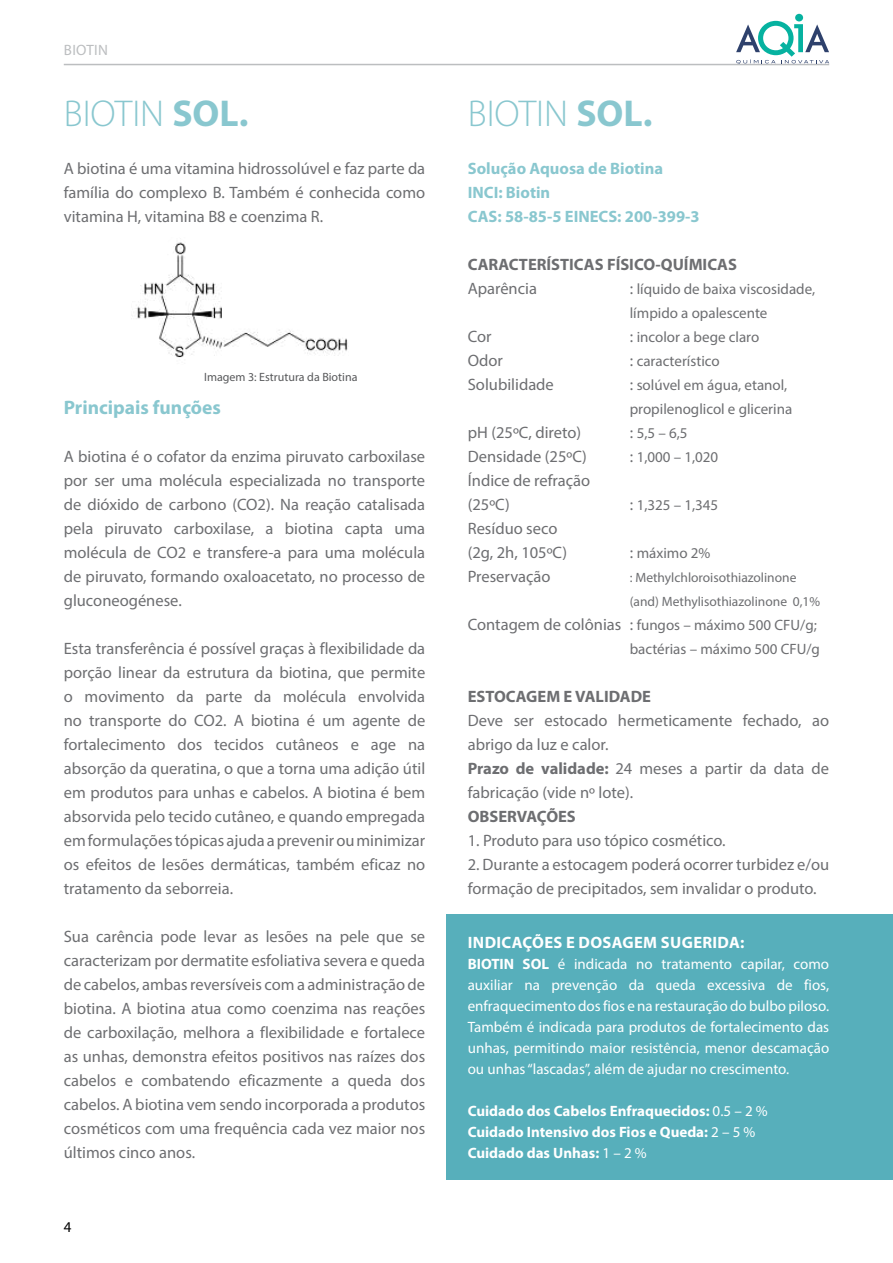
<style>
.page{position:relative;width:893px;height:1263px;background:#fff}
.page>*{position:absolute;margin:0;border:0;box-sizing:border-box;transform-origin:0 0}
.t1{font:300 37.5px "Myriad Pro";color:#89c7cf}
.t2{font:700 19.5px "Myriad Pro";color:#89c7cf}
.t3{font:16.5px/24px "Myriad Pro";color:#6d6e71;text-align:justify}
.t4{font:700 16.5px/24px "Myriad Pro";color:#89c7cf}
.t5{font:700 16.5px "Myriad Pro";color:#6d6e71}
.t6{font:700 16.5px "Myriad Pro";letter-spacing:.02em;color:#fff}
.t7{font:15px/21px "Myriad Pro";color:#fff;text-align:justify}
.t8{font:15px/24px "Myriad Pro";color:#6d6e71}
.t9{font:700 15px/21px "Myriad Pro";color:#fff}
.t10{font:15px "Myriad Pro";letter-spacing:.02em;color:#bcbec0}
.t11{font:15px "Myriad Pro";color:#000}
.t12{font:13.5px/24px "Myriad Pro";color:#6d6e71}
.t13{font:12px "Myriad Pro";color:#58595b}
.s1{font-weight:700}
.s2{font-weight:700;font-size:19.5px;color:#fff}
.s3{font-size:16.5px}
.s4{font-weight:400}
</style>
<div class="page">
<hr style="left:64px;top:64px;width:765px;height:1px;background:#bcbec0">
<div style="left:446px;top:914px;width:447px;height:265px;background:#57afbb"></div>
<img style="left:136px;top:242px;width:212px;height:116px">
<div style="left:795px;top:14px;width:8px;height:7px;background:#06b2a0;border-radius:50%"></div>
<svg style="left:736px;top:21px;width:93px;height:43px"></svg>
<p class="t10" style="left:64px;top:40px;width:46px">BIOTIN</p>
<h1 class="t1" style="left:64px;top:91px;width:186px">BIOTIN <span class="s1">SOL.</span></h1>
<p class="t3" style="left:64px;top:156px;width:363px">A biotina é uma vitamina hidrossolúvel e faz parte da família do complexo B. Também é conhecida como vitamina H, vitamina B8 e coenzima R.</p>
<p class="t13" style="left:204px;top:370px;width:155px">Imagem 3: Estrutura da Biotina</p>
<p class="t2" style="left:64px;top:396px;width:159px">Principais funções</p>
<p class="t3" style="left:64px;top:444px;width:363px">A biotina é o cofator da enzima piruvato carboxilase por ser uma molécula especializada no transporte de dióxido de carbono (CO2). Na reação catalisada pela piruvato carboxilase, a biotina capta uma molécula de CO2 e transfere-a para uma molécula de piruvato, formando oxaloacetato, no processo de gluconeogénese.</p>
<p class="t3" style="left:64px;top:636px;width:363px">Esta transferência é possível graças à flexibilidade da porção linear da estrutura da biotina, que permite o movimento da parte da molécula envolvida no transporte do CO2. A biotina é um agente de fortalecimento dos tecidos cutâneos e age na absorção da queratina, o que a torna uma adição útil em produtos para unhas e cabelos. A biotina é bem absorvida pelo tecido cutâneo, e quando empregada em formulações tópicas ajuda a prevenir ou minimizar os efeitos de lesões dermáticas, também eficaz no tratamento da seborreia.</p>
<p class="t3" style="left:64px;top:924px;width:363px">Sua carência pode levar as lesões na pele que se caracterizam por dermatite esfoliativa severa e queda de cabelos, ambas reversíveis com a administração de biotina. A biotina atua como coenzima nas reações de carboxilação, melhora a flexibilidade e fortalece as unhas, demonstra efeitos positivos nas raízes dos cabelos e combatendo eficazmente a queda dos cabelos. A biotina vem sendo incorporada a produtos cosméticos com uma frequência cada vez maior nos últimos cinco anos.<span class="s2">a</span></p>
<p class="t11" style="left:64px;top:1217px;width:9px">4</p>
<h1 class="t1" style="left:468px;top:91px;width:186px">BIOTIN <span class="s1">SOL.</span></h1>
<p class="t4" style="left:468px;top:157px;width:233px">Solução Aquosa de Biotina<br>INCI: Biotin<br>CAS: 58-85-5 EINECS: 200-399-3</p>
<p class="t5" style="left:468px;top:255px;width:271px">CARACTERÍSTICAS FÍSICO-QUÍMICAS</p>
<p class="t3" style="left:468px;top:276px;width:71px">Aparência</p>
<p class="t8" style="left:630px;top:277px;width:187px"><span class="s3">:</span> líquido de baixa viscosidade, límpido a opalescente</p>
<p class="t3" style="left:468px;top:324px;width:25px">Cor</p>
<p class="t8" style="left:630px;top:325px;width:131px"><span class="s3">:</span> incolor a bege claro</p>
<p class="t3" style="left:468px;top:348px;width:37px">Odor</p>
<p class="t8" style="left:630px;top:349px;width:91px"><span class="s3">:</span> característico</p>
<p class="t3" style="left:468px;top:372px;width:88px">Solubilidade</p>
<p class="t8" style="left:630px;top:373px;width:164px"><span class="s3">:</span> solúvel em água, etanol, propilenoglicol e glicerina</p>
<p class="t3" style="left:468px;top:420px;width:115px">pH (25ºC, direto)</p>
<p class="t8" style="left:630px;top:421px;width:59px"><span class="s3">:</span> 5,5 – 6,5</p>
<p class="t3" style="left:468px;top:444px;width:121px">Densidade (25ºC)</p>
<p class="t8" style="left:630px;top:445px;width:90px"><span class="s3">:</span> 1,000 – 1,020</p>
<p class="t3" style="left:468px;top:468px;width:124px">Índice de refração (25ºC)</p>
<p class="t8" style="left:630px;top:493px;width:90px"><span class="s3">:</span> 1,325 – 1,345</p>
<p class="t3" style="left:468px;top:516px;width:101px">Resíduo seco (2g, 2h, 105ºC)</p>
<p class="t8" style="left:630px;top:541px;width:82px"><span class="s3">:</span> máximo 2%</p>
<p class="t3" style="left:468px;top:564px;width:84px">Preservação</p>
<p class="t12" style="left:630px;top:565px;width:192px">: Methylchloroisothiazolinone (and) Methylisothiazolinone 0,1%</p>
<p class="t8" style="left:468px;top:613px;width:354px;text-align:right"><span class="s3">Contagem de colônias :</span> fungos – máximo 500 CFU/g; bactérias – máximo 500 CFU/g</p>
<p class="t5" style="left:468px;top:687px;width:185px">ESTOCAGEM E VALIDADE</p>
<p class="t3" style="left:468px;top:708px;width:363px;text-align:left">Deve ser estocado hermeticamente fechado, ao abrigo da luz e calor.<br><span class="s1">Prazo de validade:</span> 24 meses a partir da data de fabricação (vide nº lote).</p>
<p class="t5" style="left:468px;top:807px;width:110px">OBSERVAÇÕES</p>
<p class="t3" style="left:468px;top:828px;width:259px">1. Produto para uso tópico cosmético.</p>
<p class="t3" style="left:468px;top:852px;width:363px">2. Durante a estocagem poderá ocorrer turbidez e/ou formação de precipitados, sem invalidar o produto.</p>
<p class="t6" style="left:468px;top:933px;width:278px">INDICAÇÕES E DOSAGEM SUGERIDA:</p>
<p class="t7" style="left:468px;top:953px;width:363px"><span class="s1">BIOTIN SOL</span> é indicada no tratamento capilar, como auxiliar na prevenção da queda excessiva de fios, enfraquecimento dos fios e na restauração do bulbo piloso.<br>Também é indicada para produtos de fortalecimento das unhas, permitindo maior resistência, menor descamação ou unhas “lascadas”, além de ajudar no crescimento.</p>
<p class="t9" style="left:468px;top:1100px;width:301px">Cuidado dos Cabelos Enfraquecidos: <span class="s4">0.5 – 2 %<br></span>Cuidado Intensivo dos Fios e Queda: <span class="s4">2 – 5 %<br></span>Cuidado das Unhas: <span class="s4">1 – 2 %</span></p>
</div>
